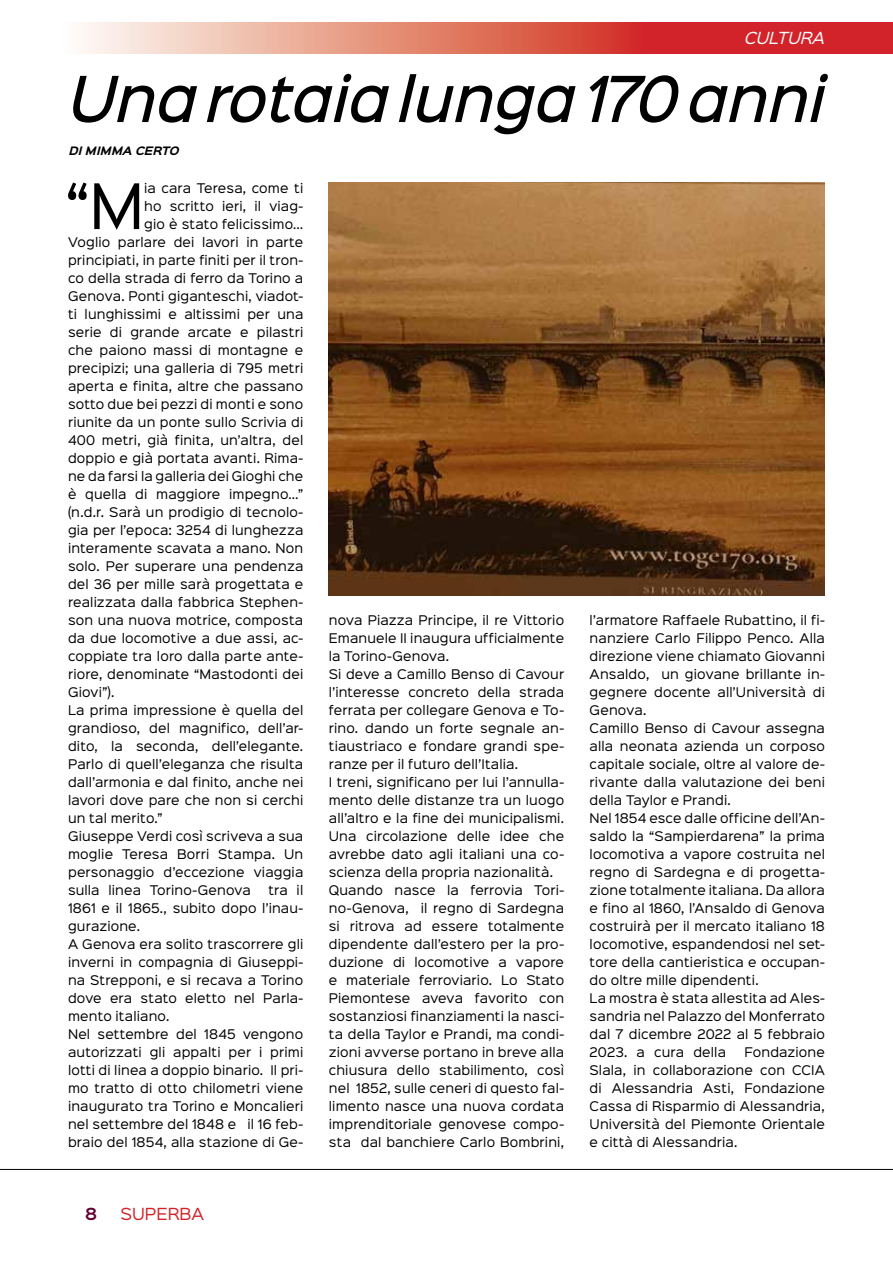
<style>
.page{position:relative;width:893px;height:1263px;background:#fff}
.page>*{position:absolute;margin:0;border:0;box-sizing:border-box;transform-origin:0 0}
.t1{font:italic 500 57px "Sinkin Sans 500";letter-spacing:-.005em;color:#000;scale:.96 1}
.t2{font:56.4px "Sinkin Sans 400";color:#000}
.t3{font:15px "Sinkin Sans 400";color:#d2232a}
.t4{font:italic 15px "Sinkin Sans 400";color:#fff}
.t5{font:600 15px "Sinkin Sans 600";color:#600032}
.t6{font:12px/18px "Sinkin Sans 400";letter-spacing:.015em;color:#000}
.t7{font:italic 700 10.5px "Sinkin Sans 700";letter-spacing:.005em;color:#000}
</style>
<div class="page">
<hr style="left:0;top:1169px;width:893px;height:1px;background:#000">
<svg style="left:80px;top:22px;width:813px;height:31px;background:#e07369"></svg>
<img style="left:329px;top:183px;width:496px;height:412px">
<p class="t4" style="left:745px;top:25px;width:82px">CULTURA</p>
<h1 class="t1" style="left:68px;top:50px;width:790px">Una rotaia lunga 170 anni</h1>
<p class="t7" style="left:69px;top:145px;width:112px">DI MIMMA CERTO</p>
<h2 class="t2" style="left:65px;top:159px;width:80px">“M</h2>
<p class="t6" style="left:144px;top:178px;width:161px">ia cara Teresa, come ti</p>
<p class="t6" style="left:144px;top:196px;width:161px">ho scritto ieri, il viag-</p>
<p class="t6" style="left:144px;top:214px;width:161px">gio è stato felicissimo…</p>
<p class="t6" style="left:68px;top:232px;width:237px">Voglio parlare dei lavori in parte</p>
<p class="t6" style="left:68px;top:250px;width:237px">principiati, in parte finiti per il tron-</p>
<p class="t6" style="left:68px;top:268px;width:237px">co della strada di ferro da Torino a</p>
<p class="t6" style="left:68px;top:286px;width:237px">Genova. Ponti giganteschi, viadot-</p>
<p class="t6" style="left:68px;top:304px;width:237px">ti lunghissimi e altissimi per una</p>
<p class="t6" style="left:68px;top:322px;width:237px">serie di grande arcate e pilastri</p>
<p class="t6" style="left:68px;top:340px;width:237px">che paiono massi di montagne e</p>
<p class="t6" style="left:68px;top:358px;width:237px">precipizi; una galleria di 795 metri</p>
<p class="t6" style="left:68px;top:376px;width:237px">aperta e finita, altre che passano</p>
<p class="t6" style="left:68px;top:394px;width:237px">sotto due bei pezzi di monti e sono</p>
<p class="t6" style="left:68px;top:412px;width:237px">riunite da un ponte sullo Scrivia di</p>
<p class="t6" style="left:68px;top:430px;width:237px">400 metri, già finita, un’altra, del</p>
<p class="t6" style="left:68px;top:448px;width:237px">doppio e già portata avanti. Rima-</p>
<p class="t6" style="left:68px;top:466px;width:237px">ne da farsi la galleria dei Gioghi che</p>
<p class="t6" style="left:68px;top:484px;width:237px">è quella di maggiore impegno…”</p>
<p class="t6" style="left:68px;top:502px;width:237px">(n.d.r. Sarà un prodigio di tecnolo-</p>
<p class="t6" style="left:68px;top:520px;width:237px">gia per l’epoca: 3254 di lunghezza</p>
<p class="t6" style="left:68px;top:538px;width:237px">interamente scavata a mano. Non</p>
<p class="t6" style="left:68px;top:556px;width:237px">solo. Per superare una pendenza</p>
<p class="t6" style="left:68px;top:574px;width:237px">del 36 per mille sarà progettata e</p>
<p class="t6" style="left:68px;top:592px;width:237px">realizzata dalla fabbrica Stephen-</p>
<p class="t6" style="left:68px;top:610px;width:237px">son una nuova motrice, composta</p>
<p class="t6" style="left:68px;top:628px;width:237px">da due locomotive a due assi, ac-</p>
<p class="t6" style="left:68px;top:646px;width:237px">coppiate tra loro dalla parte ante-</p>
<p class="t6" style="left:68px;top:664px;width:237px">riore, denominate “Mastodonti dei</p>
<p class="t6" style="left:68px;top:682px;width:48px">Giovi”).</p>
<p class="t6" style="left:68px;top:700px;width:237px">La prima impressione è quella del</p>
<p class="t6" style="left:68px;top:718px;width:237px">grandioso, del magnifico, dell’ar-</p>
<p class="t6" style="left:68px;top:736px;width:237px">dito, la seconda, dell’elegante.</p>
<p class="t6" style="left:68px;top:754px;width:237px">Parlo di quell’eleganza che risulta</p>
<p class="t6" style="left:68px;top:772px;width:237px">dall’armonia e dal finito, anche nei</p>
<p class="t6" style="left:68px;top:790px;width:237px">lavori dove pare che non si cerchi</p>
<p class="t6" style="left:68px;top:808px;width:96px">un tal merito.”</p>
<p class="t6" style="left:68px;top:826px;width:237px">Giuseppe Verdi così scriveva a sua</p>
<p class="t6" style="left:68px;top:844px;width:237px">moglie Teresa Borri Stampa. Un</p>
<p class="t6" style="left:68px;top:862px;width:237px">personaggio d’eccezione viaggia</p>
<p class="t6" style="left:68px;top:880px;width:184px">sulla linea Torino-Genova</p>
<p class="t6" style="left:68px;top:880px;width:237px;text-indent:200px">tra il<br>1861 e il 1865., subito dopo l’inau&shy;gurazione.<br>A Genova era solito trascorrere gli inverni in compagnia di Giuseppi&shy;na Strepponi, e si recava a Torino dove era stato eletto nel Parla&shy;mento italiano.<br>Nel settembre del 1845 vengono autorizzati gli appalti per i primi lotti di linea a doppio binario. Il pri&shy;mo tratto di otto chilometri viene inaugurato tra Torino e Moncalieri nel settembre del 1848 e il 16 feb&shy;braio del 1854, alla stazione di Ge-</p>
<p class="t5" style="left:85px;top:1201px;width:14px">8</p>
<p class="t3" style="left:120px;top:1202px;width:85px">SUPERBA</p>
<p class="t6" style="left:329px;top:610px;width:237px">nova Piazza Principe, il re Vittorio Emanuele II inaugura ufficialmente la Torino-Genova.<br>Si deve a Camillo Benso di Cavour l’interesse concreto della strada ferrata per collegare Genova e To&shy;rino. dando un forte segnale an&shy;tiaustriaco e fondare grandi spe&shy;ranze per il futuro dell’Italia.<br>I treni, significano per lui l’annulla&shy;mento delle distanze tra un luogo all’altro e la fine dei municipalismi.<br>Una circolazione delle idee che avrebbe dato agli italiani una co&shy;scienza della propria nazionalità.<br>Quando nasce la ferrovia Tori&shy;no-Genova, il regno di Sardegna si ritrova ad essere totalmente dipendente dall’estero per la pro&shy;duzione di locomotive a vapore e materiale ferroviario. Lo Stato Piemontese aveva favorito con sostanziosi finanziamenti la nasci&shy;ta della Taylor e Prandi, ma condi&shy;zioni avverse portano in breve alla chiusura dello stabilimento, così nel 1852, sulle ceneri di questo fal&shy;limento nasce una nuova cordata imprenditoriale genovese compo&shy;sta dal banchiere Carlo Bombrini,</p>
<p class="t6" style="left:590px;top:610px;width:237px">l’armatore Raffaele Rubattino, il fi&shy;nanziere Carlo Filippo Penco. Alla direzione viene chiamato Giovanni<br>Ansaldo, un giovane brillante in&shy;gegnere docente all’Università di<br>Genova.<br>Camillo Benso di Cavour assegna alla neonata azienda un corposo capitale sociale, oltre al valore de&shy;rivante dalla valutazione dei beni della Taylor e Prandi.<br>Nel 1854 esce dalle officine dell’An&shy;saldo la “Sampierdarena” la prima locomotiva a vapore costruita nel regno di Sardegna e di progetta&shy;zione totalmente italiana. Da allora e fino al 1860, l’Ansaldo di Genova costruirà per il mercato italiano 18 locomotive, espandendosi nel set&shy;tore della cantieristica e occupan&shy;do oltre mille dipendenti.<br>La mostra è stata allestita ad Ales&shy;sandria nel Palazzo del Monferrato dal 7 dicembre 2022 al 5 febbraio<br>2023. a cura della</p>
<p class="t6" style="left:590px;top:1042px;width:237px;text-align:justify;text-indent:155px">Fondazione Slala, in collaborazione con CCIA di Alessandria Asti, Fondazione Cassa di Risparmio di Alessandria, Università del Piemonte Orientale e città di Alessandria.</p>
</div>
